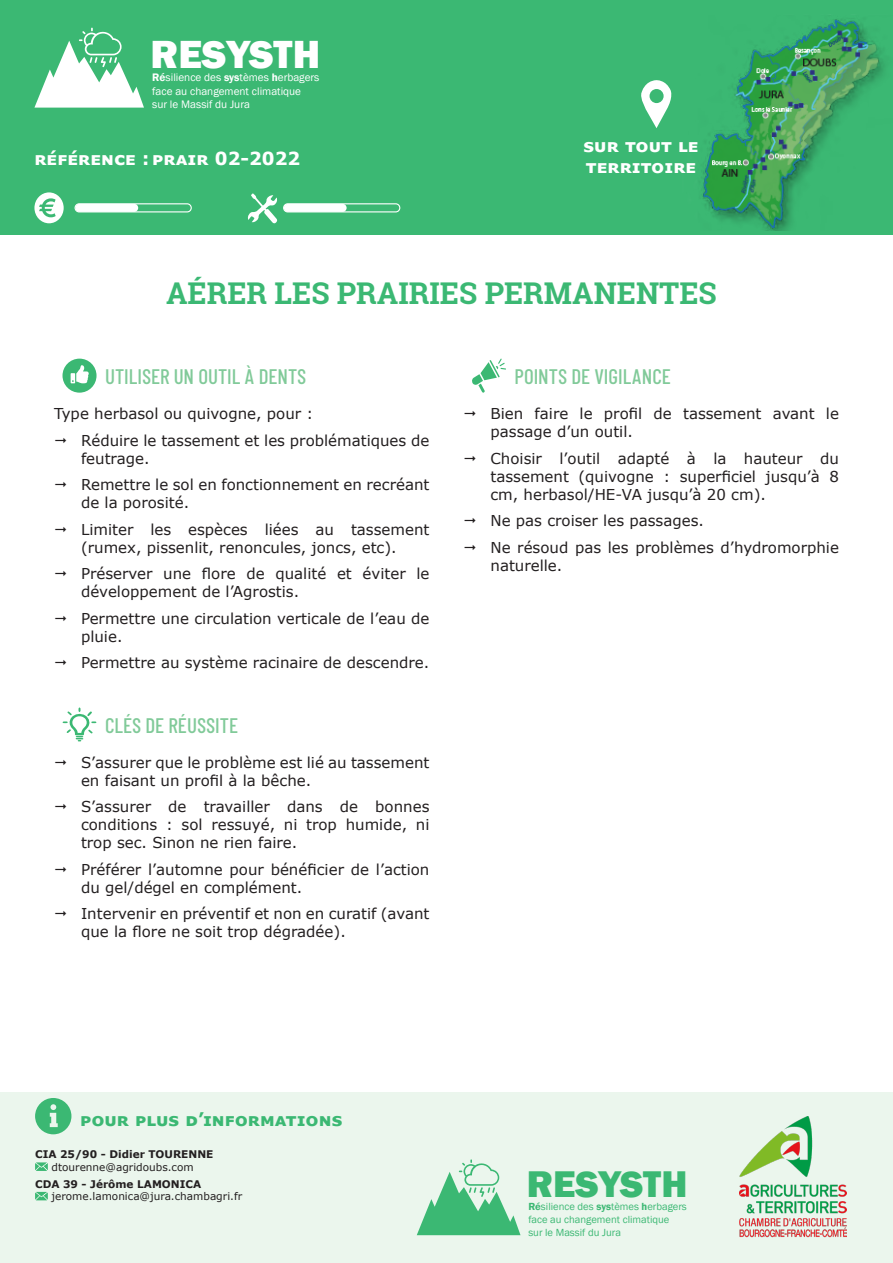
<style>
.page{position:relative;width:893px;height:1263px;background:#fff}
.page>*{position:absolute;margin:0;border:0;box-sizing:border-box;transform-origin:0 0}
.t1{font:800 40.35px "Franklin Gothic";color:#fff}
.t2{font:800 38.25px "Franklin Gothic";color:#3bb873}
.TITRE_FICHE{font:700 30px "Roboto Slab";color:#3bb873}
.TITRE_PARTIES{font:500 21px "Barlow Condensed";color:#81ca99}
.REFERENCE_FICHE{font:700 18px "Verdana";color:#fff}
.t3{font:700 18px "Verdana";color:#3bb873}
.CORPS_DE_TEXTE_JUSTI{font:15px/18px "Verdana";color:#231f20}
.t4{font:11.25px/13.4px "Franklin Gothic";color:#fff}
.t5{font:10.65px/12.8px "Franklin Gothic";color:#3bb873}
.POUR___D_INFO{font:10.5px "Verdana";color:#231f20}
.POUR___D_INFO-2{font:700 10.5px "Verdana";color:#231f20}
.s1{font-weight:600}
</style>
<div class="page">
<div style="left:0;top:0;width:893px;height:235px;background:#3bb873"></div>
<div style="left:0;top:1093px;width:893px;height:170px;background:#ebf6ed"></div>
<svg style="left:35px;top:1098px;width:36px;height:36px"></svg>
<svg style="left:34px;top:28px;width:110px;height:80px"></svg>
<svg style="left:417px;top:1159px;width:103px;height:76px"></svg>
<img style="left:740px;top:1116px;width:106px;height:122px">
<svg style="left:34px;top:192px;width:30px;height:31px"></svg>
<div style="left:75px;top:203px;width:117px;height:9px;border:1px solid #fff;border-radius:4px"></div>
<svg style="left:641px;top:80px;width:31px;height:48px"></svg>
<div style="left:649px;top:89px;width:15px;height:14px;background:#3bb873;border-radius:50%"></div>
<img style="left:702px;top:19px;width:183px;height:212px">
<div style="left:283px;top:203px;width:117px;height:9px;border:1px solid #fff;border-radius:4px"></div>
<svg style="left:248px;top:193px;width:30px;height:31px"></svg>
<svg style="left:63px;top:359px;width:34px;height:34px"></svg>
<svg style="left:63px;top:707px;width:34px;height:34px"></svg>
<svg style="left:472px;top:359px;width:34px;height:34px"></svg>
<svg style="left:35px;top:1162px;width:13px;height:9px"></svg>
<svg style="left:35px;top:1192px;width:13px;height:8px"></svg>
<div style="left:75px;top:204px;width:63px;height:8px;background:#fff;border-radius:4px"></div>
<div style="left:284px;top:204px;width:63px;height:8px;background:#fff;border-radius:4px"></div>
<h1 class="t1" style="left:151px;top:28px;width:171px">RESYSTH</h1>
<p class="t4" style="left:152px;top:71px;width:169px"><span class="s1">Ré</span>silience des <span class="s1">sys</span>tèmes <span class="s1">h</span>erbagers face au changement climatique<br>sur le Massif du Jura</p>
<p class="REFERENCE_FICHE" style="left:34px;top:145px;width:130px">RÉFÉRENCE :PRAIR</p>
<p class="REFERENCE_FICHE" style="left:215px;top:145px;width:87px">02-2022</p>
<p class="REFERENCE_FICHE" style="left:583px;top:132px;width:55px">Sur tout</p>
<p class="REFERENCE_FICHE" style="left:678px;top:132px;width:11px">le</p>
<p class="REFERENCE_FICHE" style="left:586px;top:154px;width:12px">territoire</p>
<p class="TITRE_FICHE" style="left:166px;top:272px;width:552px">AÉRER LES PRAIRIES PERMANENTES</p>
<p class="TITRE_PARTIES" style="left:105px;top:363px;width:203px">UTILISER UN OUTIL À DENTS</p>
<p class="CORPS_DE_TEXTE_JUSTI" style="left:54px;top:404px;width:261px">Type herbasol ou quivogne, pour :</p>
<p class="CORPS_DE_TEXTE_JUSTI" style="left:81px;top:431px;width:350px">Réduire le tassement et les problématiques de feutrage.</p>
<p class="CORPS_DE_TEXTE_JUSTI" style="left:81px;top:476px;width:350px">Remettre le sol en fonctionnement en recréant de la porosité.</p>
<p class="CORPS_DE_TEXTE_JUSTI" style="left:81px;top:520px;width:350px">Limiter les espèces liées au tassement (rumex, pissenlit, renoncules, joncs, etc).</p>
<p class="CORPS_DE_TEXTE_JUSTI" style="left:81px;top:565px;width:350px">Préserver une flore de qualité et éviter le développement de l’Agrostis.</p>
<p class="CORPS_DE_TEXTE_JUSTI" style="left:81px;top:609px;width:350px">Permettre une circulation verticale de l’eau de pluie.</p>
<p class="CORPS_DE_TEXTE_JUSTI" style="left:81px;top:654px;width:350px">Permettre au système racinaire de descendre.</p>
<p class="TITRE_PARTIES" style="left:105px;top:712px;width:135px">CLÉS DE RÉUSSITE</p>
<p class="CORPS_DE_TEXTE_JUSTI" style="left:81px;top:753px;width:350px">S’assurer que le problème est lié au tassement en faisant un profil à la bêche.</p>
<p class="CORPS_DE_TEXTE_JUSTI" style="left:81px;top:798px;width:350px;text-align:justify">S’assurer de travailler dans de bonnes conditions : sol ressuyé, ni trop humide, ni trop sec. Sinon ne rien faire.</p>
<p class="CORPS_DE_TEXTE_JUSTI" style="left:81px;top:860px;width:350px">Préférer l’automne pour bénéficier de l’action du gel/dégel en complément.</p>
<p class="CORPS_DE_TEXTE_JUSTI" style="left:81px;top:905px;width:350px">Intervenir en préventif et non en curatif (avant que la flore ne soit trop dégradée).</p>
<p class="TITRE_PARTIES" style="left:514px;top:363px;width:158px">POINTS DE VIGILANCE</p>
<p class="CORPS_DE_TEXTE_JUSTI" style="left:490px;top:404px;width:350px">Bien faire le profil de tassement avant le passage d’un outil.</p>
<p class="CORPS_DE_TEXTE_JUSTI" style="left:490px;top:449px;width:350px;text-align:justify">Choisir l’outil adapté à la hauteur du tassement (quivogne : superficiel jusqu’à 8 cm, herbasol/HE-VA jusqu’à 20 cm).</p>
<p class="CORPS_DE_TEXTE_JUSTI" style="left:490px;top:512px;width:215px">Ne pas croiser les passages.</p>
<p class="CORPS_DE_TEXTE_JUSTI" style="left:490px;top:538px;width:350px">Ne résoud pas les problèmes d’hydromorphie naturelle.</p>
<p class="t3" style="left:80px;top:1106px;width:264px">POUR PLUS D’INFORMATIONS</p>
<p class="POUR___D_INFO-2" style="left:35px;top:1147px;width:180px">CIA 25/90 - Didier TOURENNE</p>
<p class="POUR___D_INFO" style="left:52px;top:1160px;width:144px">dtourenne@agridoubs.com</p>
<p class="POUR___D_INFO-2" style="left:35px;top:1176px;width:168px">CDA 39 - Jérôme LAMONICA</p>
<p class="POUR___D_INFO" style="left:52px;top:1189px;width:192px">jerome.lamonica@jura.chambagri.fr</p>
<h2 class="t2" style="left:527px;top:1160px;width:162px">RESYSTH</h2>
<p class="t5" style="left:528px;top:1201px;width:160px"><span class="s1">Ré</span>silience des <span class="s1">sys</span>tèmes <span class="s1">h</span>erbagers face au changement climatique<br>sur le Massif du Jura</p>
</div>
